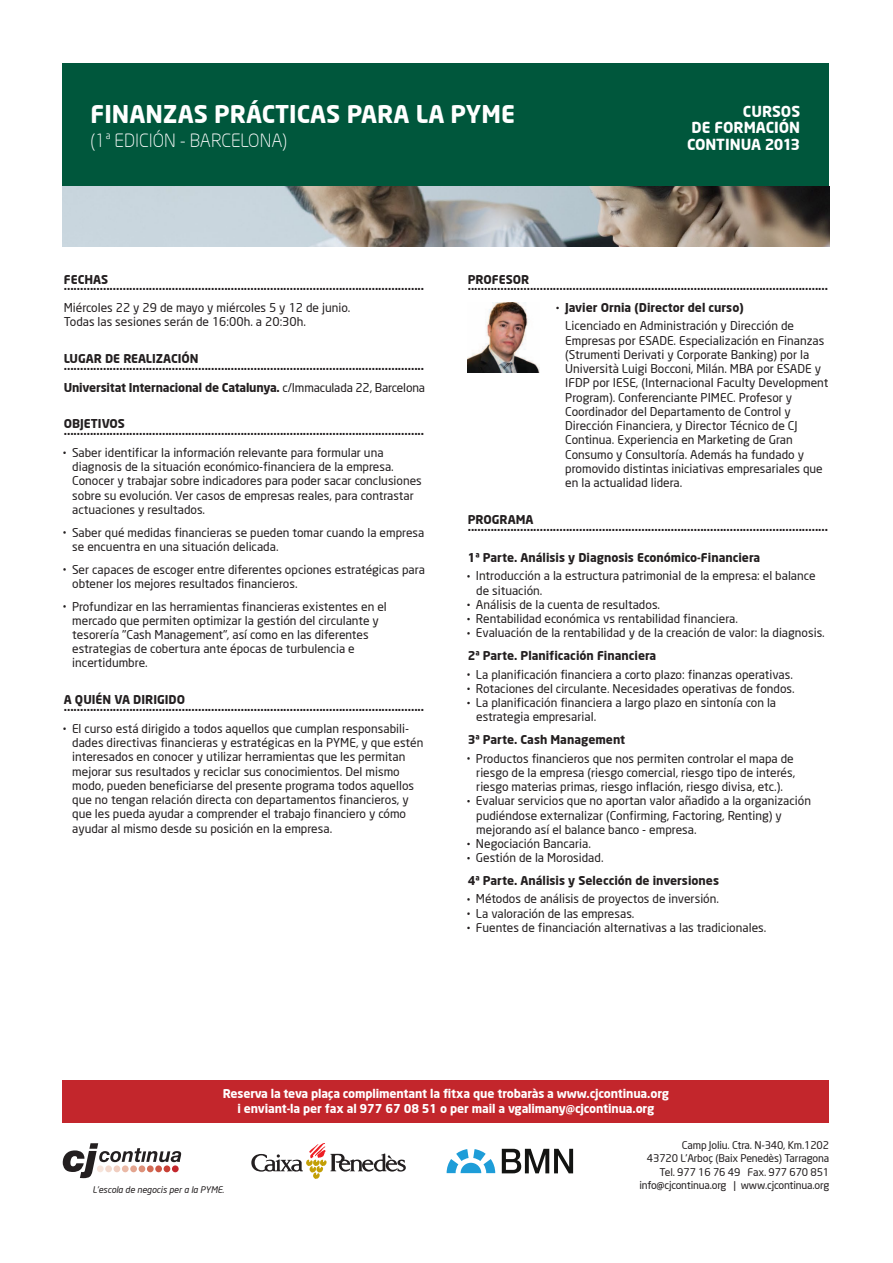
<style>
.page{position:relative;width:893px;height:1263px;background:#fff}
.page>*{position:absolute;margin:0;border:0;box-sizing:border-box;transform-origin:0 0}
.t1{font:700 24px "Neo Sans";color:#fff}
.t2{font:300 18px "Neo Sans";color:#fff}
.t3{font:700 15px/16.5px "Neo Sans";color:#fff;text-align:right}
.t4{font:12px/14.2px "Neo Sans";color:#231f20}
.t5{font:700 12px/21.8px "Neo Sans";color:#231f20}
.t6{font:700 12px/15px "Neo Sans";letter-spacing:-.01em;color:#fff;text-align:center}
.t7{font:10.5px/13.2px "Neo Sans";letter-spacing:-.015em;color:#231f20;text-align:right}
.t8{font:italic 9px "Neo Sans";letter-spacing:-.01em;color:#231f20}
.s1{font-weight:400}
.s2{font-weight:700}
</style>
<div class="page">
<svg style="left:251px;top:1143px;width:155px;height:36px"></svg>
<svg style="left:447px;top:1149px;width:48px;height:24px"></svg>
<svg style="left:502px;top:1149px;width:71px;height:24px"></svg>
<div style="left:63px;top:1080px;width:766px;height:42px;background:#c3262c"></div>
<svg style="left:63px;top:1143px;width:118px;height:35px"></svg>
<div style="left:63px;top:64px;width:766px;height:123px;background:#00573c"></div>
<img style="left:63px;top:186px;width:766px;height:60px">
<img style="left:468px;top:302px;width:72px;height:70px">
<h1 class="t1" style="left:91px;top:99px;width:426px">FINANZAS PRÁCTICAS PARA LA PYME</h1>
<h2 class="t2" style="left:91px;top:130px;width:198px">(1ª EDICIÓN - BARCELONA)</h2>
<p class="t3" style="left:687px;top:102px;width:115px">CURSOS<br>DE FORMACIÓN<br>CONTINUA 2013</p>
<p class="t5" style="left:64px;top:268px;width:46px">FECHAS</p>
<p class="t5" style="left:64px;top:275px;width:362px">..............................................................................................................</p>
<p class="t4" style="left:64px;top:300px;width:288px">Miércoles 22 y 29 de mayo y miércoles 5 y 12 de junio.<br>Todas las sesiones serán de 16:00h. a 20:30h.</p>
<p class="t5" style="left:64px;top:347px;width:136px">LUGAR DE REALIZACIÓN</p>
<p class="t5" style="left:64px;top:354px;width:363px">..............................................................................................................<br>Universitat Internacional de Catalunya. <span class="s1">c/Immaculada 22, Barcelona</span></p>
<p class="t5" style="left:64px;top:413px;width:63px">OBJETIVOS</p>
<p class="t5" style="left:64px;top:419px;width:362px">.............................................................................................................. <sup>·</sup> <span class="s1">Saber identificar la información relevante para formular una</span></p>
<p class="t4" style="left:72px;top:459px;width:351px">diagnosis de la situación económico-financiera de la empresa.<br>Conocer y trabajar sobre indicadores para poder sacar conclusiones sobre su evolución. Ver casos de empresas reales, para contrastar actuaciones y resultados.</p>
<p class="t4" style="left:72px;top:525px;width:354px;text-indent:-8px"><sup>·</sup> Saber qué medidas financieras se pueden tomar cuando la empresa se encuentra en una situación delicada.</p>
<p class="t4" style="left:72px;top:562px;width:354px;text-indent:-8px"><sup>·</sup> Ser capaces de escoger entre diferentes opciones estratégicas para obtener los mejores resultados financieros.</p>
<p class="t4" style="left:72px;top:599px;width:316px;text-indent:-8px"><sup>·</sup> Profundizar en las herramientas financieras existentes en el mercado que permiten optimizar la gestión del circulante y tesorería "Cash Management", así como en las diferentes estrategias de cobertura ante épocas de turbulencia e incertidumbre.</p>
<p class="t5" style="left:64px;top:689px;width:123px">A QUIÉN VA DIRIGIDO</p>
<p class="t5" style="left:64px;top:695px;width:362px">.............................................................................................................. <sup>·</sup> <span class="s1">El curso está dirigido a todos aquellos que cumplan responsabili-</span></p>
<p class="t4" style="left:72px;top:735px;width:353px">dades directivas financieras y estratégicas en la PYME, y que estén interesados en conocer y utilizar herramientas que les permitan mejorar sus resultados y reciclar sus conocimientos. Del mismo modo, pueden beneficiarse del presente programa todos aquellos que no tengan relación directa con departamentos financieros, y que les pueda ayudar a comprender el trabajo financiero y cómo ayudar al mismo desde su posición en la empresa.</p>
<p class="t5" style="left:468px;top:268px;width:63px">PROFESOR</p>
<p class="t5" style="left:468px;top:275px;width:362px;text-align:center">.............................................................................................................. <sup>·</sup> Javier Ornia (Director del curso)</p>
<p class="t4" style="left:565px;top:319px;width:265px">Licenciado en Administración y Dirección de Empresas por ESADE. Especialización en Finanzas (Strumenti Derivati y Corporate Banking) por la Università Luigi Bocconi, Milán. MBA por ESADE y IFDP por IESE, (Internacional Faculty Development Program). Conferenciante PIMEC. Profesor y Coordinador del Departamento de Control y Dirección Financiera, y Director Técnico de CJ Continua. Experiencia en Marketing de Gran Consumo y Consultoría. Además ha fundado y promovido distintas iniciativas empresariales que en la actualidad lidera.</p>
<p class="t5" style="left:468px;top:508px;width:67px">PROGRAMA</p>
<p class="t5" style="left:468px;top:515px;width:362px">..............................................................................................................</p>
<p class="t4" style="left:468px;top:548px;width:350px;line-height:18.5px"><span class="s2">1ª Parte. Análisis y Diagnosis Económico-Financiera<br></span><sup>·</sup> Introducción a la estructura patrimonial de la empresa: el balance</p>
<p class="t4" style="left:468px;top:583px;width:359px;text-indent:8px">de situación.<br><sup>·</sup> Análisis de la cuenta de resultados.<br><sup>·</sup> Rentabilidad económica vs rentabilidad financiera.<br><sup>·</sup> Evaluación de la rentabilidad y de la creación de valor: la diagnosis.</p>
<p class="t4" style="left:468px;top:646px;width:327px;line-height:18.5px"><span class="s2">2ª Parte. Planificación Financiera<br></span><sup>·</sup> La planificación financiera a corto plazo: finanzas operativas.</p>
<p class="t4" style="left:468px;top:681px;width:328px"><sup>·</sup> Rotaciones del circulante. Necesidades operativas de fondos.</p>
<p class="t4" style="left:468px;top:695px;width:310px"><sup>·</sup> La planificación financiera a largo plazo en sintonía con la</p>
<p class="t4" style="left:476px;top:710px;width:122px">estrategia empresarial.</p>
<p class="t4" style="left:468px;top:730px;width:328px;line-height:18.5px"><span class="s2">3ª Parte. Cash Management<br></span><sup>·</sup> Productos financieros que nos permiten controlar el mapa de</p>
<p class="t4" style="left:476px;top:765px;width:321px">riesgo de la empresa (riesgo comercial, riesgo tipo de interés,</p>
<p class="t4" style="left:476px;top:779px;width:308px">riesgo materias primas, riesgo inflación, riesgo divisa, etc.).</p>
<p class="t4" style="left:468px;top:793px;width:345px"><sup>·</sup> Evaluar servicios que no aportan valor añadido a la organización</p>
<p class="t4" style="left:476px;top:808px;width:307px">pudiéndose externalizar (Confirming, Factoring, Renting) y</p>
<p class="t4" style="left:476px;top:822px;width:222px">mejorando así el balance banco - empresa.</p>
<p class="t4" style="left:468px;top:836px;width:125px"><sup>·</sup> Negociación Bancaria.</p>
<p class="t4" style="left:468px;top:850px;width:137px"><sup>·</sup> Gestión de la Morosidad.</p>
<p class="t4" style="left:468px;top:871px;width:253px;line-height:18.5px"><span class="s2">4ª Parte. Análisis y Selección de inversiones </span><sup>·</sup> Métodos de análisis de proyectos de inversión.</p>
<p class="t4" style="left:468px;top:906px;width:300px"><sup>·</sup> La valoración de las empresas.<br><sup>·</sup> Fuentes de financiación alternativas a las tradicionales.</p>
<p class="t6" style="left:223px;top:1086px;width:448px">Reserva la teva plaça complimentant la fitxa que trobaràs a www.cjcontinua.org i enviant-la per fax al 977 67 08 51 o per mail a vgalimany@cjcontinua.org</p>
<p class="t8" style="left:92px;top:1184px;width:133px">L’escola de negocis per a la PYME.</p>
<p class="t7" style="left:639px;top:1139px;width:191px">Camp Joliu. Ctra. N-340, Km.1202<br>43720 L'Arboç (Baix Penedès) Tarragona Tel. 977 16 76 49 Fax. 977 670 851 info@cjcontinua.org | www.cjcontinua.org</p>
</div>
